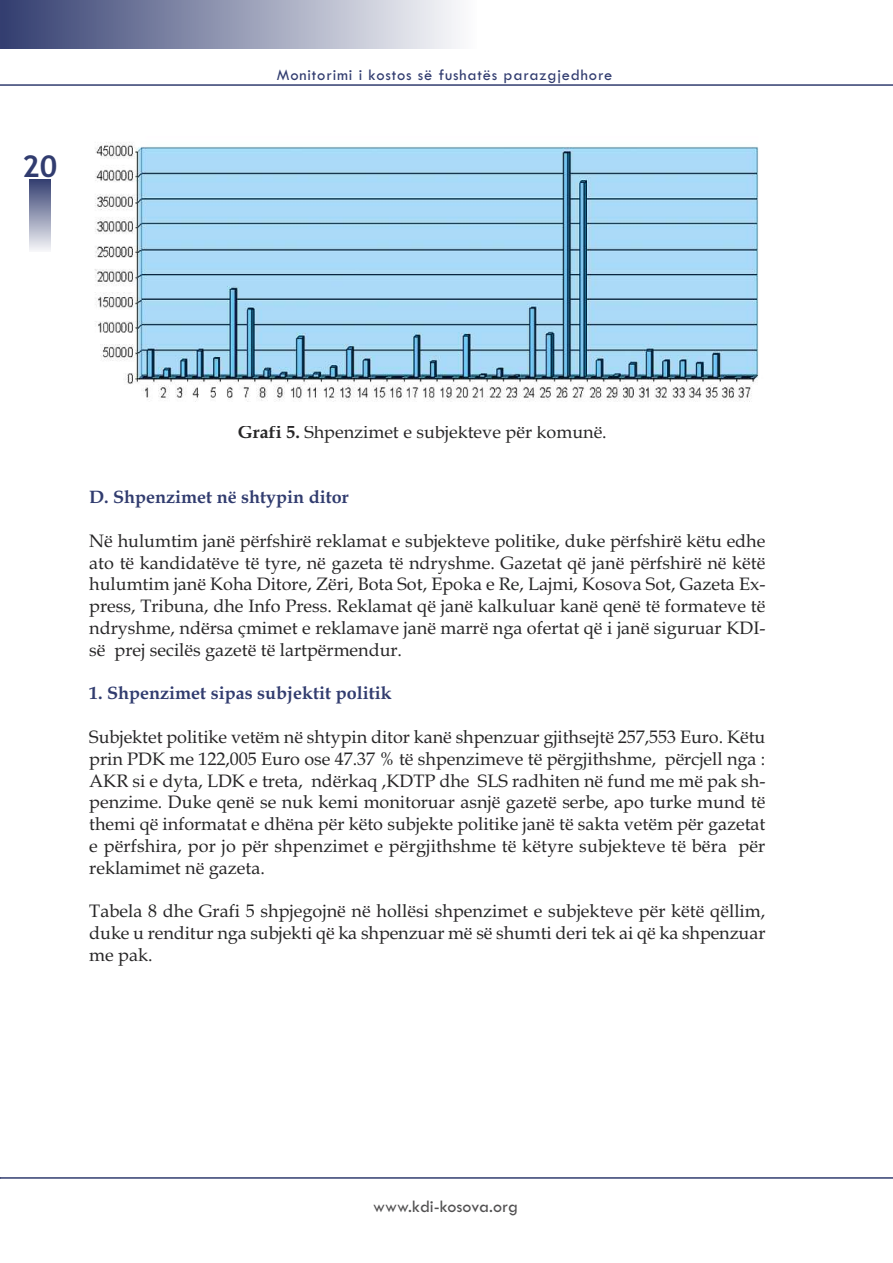
<style>
.page{position:relative;width:893px;height:1263px;background:#fff}
.page>*{position:absolute;margin:0;border:0;box-sizing:border-box;transform-origin:0 0}
.t1{font:700 30px "Trebuchet MS";color:#313c6f}
.t2{font:18px/21.8px "Book Antiqua";color:#272627;text-align:justify}
.t3{font:700 18px "Book Antiqua";color:#313c6f}
.t4{font:18px "Tw Cen";color:#525152}
.t5{font:16.5px "Tw Cen";letter-spacing:.05em;color:#313c6f}
.s1{font-weight:700}
</style>
<div class="page">
<div style="left:0;top:0;width:477px;height:48px;background:linear-gradient(to right,#323d6f,#fdfdfd)"></div>
<hr style="left:0;top:1177px;width:893px;height:2px;background:#313c6f">
<hr style="left:0;top:84px;width:893px;height:2px;background:#313c6f">
<div style="left:29px;top:180px;width:22px;height:72px;background:linear-gradient(to bottom,#364172,#f4f5f8)"></div>
<hr style="left:0;top:0;width:1px;height:48px;background:#343e70">
<img style="left:94px;top:142px;width:665px;height:260px">
<h1 class="t1" style="left:22px;top:149px;width:37px">20</h1>
<p class="t5" style="left:277px;top:65px;width:337px">Monitorimi i kostos së fushatës parazgjedhore</p>
<p class="t2" style="left:238px;top:421px;width:370px"><span class="s1">Grafi 5.</span> Shpenzimet e subjekteve për komunë.</p>
<p class="t3" style="left:89px;top:486px;width:261px">D. Shpenzimet në shtypin ditor</p>
<p class="t2" style="left:89px;top:530px;width:678px">Në hulumtim janë përfshirë reklamat e subjekteve politike, duke përfshirë këtu edhe ato të kandidatëve të tyre, në gazeta të ndryshme. Gazetat që janë përfshirë në këtë hulumtim janë Koha Ditore, Zëri, Bota Sot, Epoka e Re, Lajmi, Kosova Sot, Gazeta Ex&shy;press, Tribuna, dhe Info Press. Reklamat që janë kalkuluar kanë qenë të formateve të ndryshme, ndërsa çmimet e reklamave janë marrë nga ofertat që i janë siguruar KDI&shy;së prej secilës gazetë të lartpërmendur.</p>
<p class="t3" style="left:89px;top:683px;width:304px">1. Shpenzimet sipas subjektit politik</p>
<p class="t2" style="left:89px;top:726px;width:678px">Subjektet politike vetëm në shtypin ditor kanë shpenzuar gjithsejtë 257,553 Euro. Këtu prin PDK me 122,005 Euro ose 47.37 % të shpenzimeve të përgjithshme, përcjell nga :<br>AKR si e dyta, LDK e treta, ndërkaq ,KDTP dhe SLS radhiten në fund me më pak sh&shy;penzime. Duke qenë se nuk kemi monitoruar asnjë gazetë serbe, apo turke mund të themi që informatat e dhëna për këto subjekte politike janë të sakta vetëm për gazetat e përfshira, por jo për shpenzimet e përgjithshme të këtyre subjekteve të bëra për reklamimet në gazeta.</p>
<p class="t2" style="left:89px;top:900px;width:678px">Tabela 8 dhe Grafi 5 shpjegojnë në hollësi shpenzimet e subjekteve për këtë qëllim, duke u renditur nga subjekti që ka shpenzuar më së shumti deri tek ai që ka shpenzuar me pak.</p>
<p class="t4" style="left:373px;top:1195px;width:146px">www.kdi-kosova.org</p>
</div>
